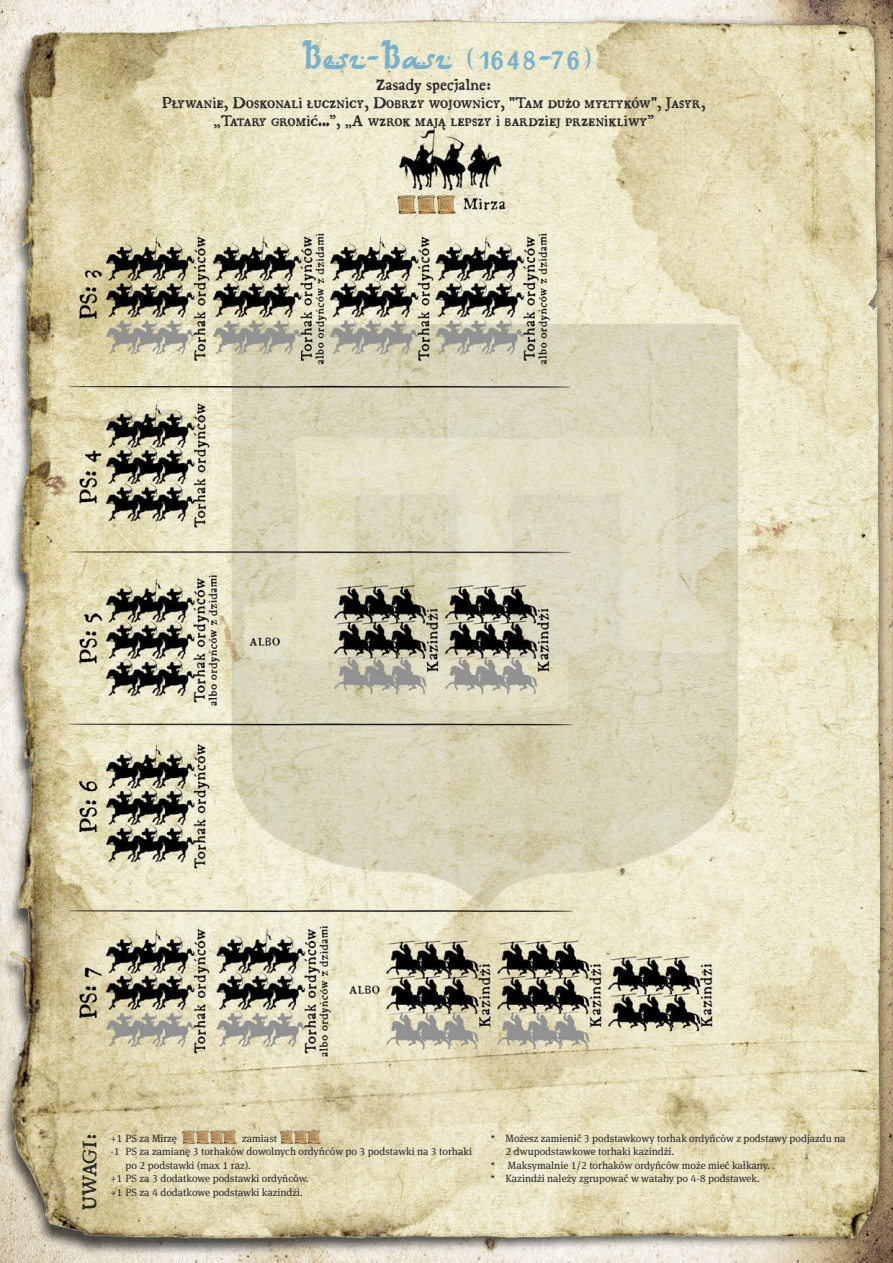
<style>
.page{position:relative;width:893px;height:1263px;background:#fff}
.page>*{position:absolute;margin:0;border:0;box-sizing:border-box;transform-origin:0 0}
.t1{font:italic 500 42px "Arab Dances";letter-spacing:-.04em;color:#7ab1ca}
.t2{font:21px "P221722 Pro";letter-spacing:-.03em;color:#292829}
.t3{font:16.5px/18px "P221722 Pro";color:#292829;text-align:center}
.t4{font:10.5px "Meta Serif Pro";color:#292829}
</style>
<div class="page">
<img style="left:0;top:0;width:893px;height:1263px">
<img style="left:180px;top:1129px;width:14px;height:15px">
<img style="left:194px;top:1129px;width:14px;height:15px">
<img style="left:208px;top:1129px;width:13px;height:15px">
<img style="left:221px;top:1129px;width:18px;height:15px">
<img style="left:278px;top:1129px;width:14px;height:15px">
<img style="left:292px;top:1129px;width:13px;height:15px">
<img style="left:305px;top:1129px;width:18px;height:15px">
<h1 class="t1" style="left:300px;top:35px;width:294px">Besz-Basz (1648-76)</h1>
<h3 class="t3" style="left:162px;top:76px;width:545px">Zasady specjalne:<br>Pływanie, Doskonali łucznicy, Dobrzy wojownicy, "Tam dużo myłtyków", Jasyr, „Tatary gromić...”, „A wzrok mają lepszy i bardziej przenikliwy”</h3>
<h2 class="t2" style="left:79px;top:1210px;width:78px;rotate:-90deg">UWAGI:</h2>
<p class="t4" style="left:111px;top:1130px;width:68px">+1 PS za Mirzę</p>
<p class="t4" style="left:242px;top:1130px;width:37px">zamiast</p>
<p class="t4" style="left:111px;top:1144px;width:363px">-1 PS za zamianę 3 torhaków dowolnych ordyńców po 3 podstawki na 3 torhaki</p>
<p class="t4" style="left:126px;top:1157px;width:127px">po 2 podstawki (max 1 raz).</p>
<p class="t4" style="left:111px;top:1171px;width:200px">+1 PS za 3 dodatkowe podstawki ordyńców.</p>
<p class="t4" style="left:111px;top:1184px;width:194px">+1 PS za 4 dodatkowe podstawki kazindżi.</p>
<p class="t4" style="left:491px;top:1130px;width:357px">* Możesz zamienić 3 podstawkowy torhak ordyńców z podstawy podjazdu na</p>
<p class="t4" style="left:506px;top:1144px;width:170px">2 dwupodstawkowe torhaki kazindżi.</p>
<p class="t4" style="left:491px;top:1157px;width:281px">* Maksymalnie 1/2 torhaków ordyńców może mieć kałkany.</p>
<p class="t4" style="left:491px;top:1171px;width:271px">* Kazindżi należy zgrupować w watahy po 4-8 podstawek.</p>
</div>
